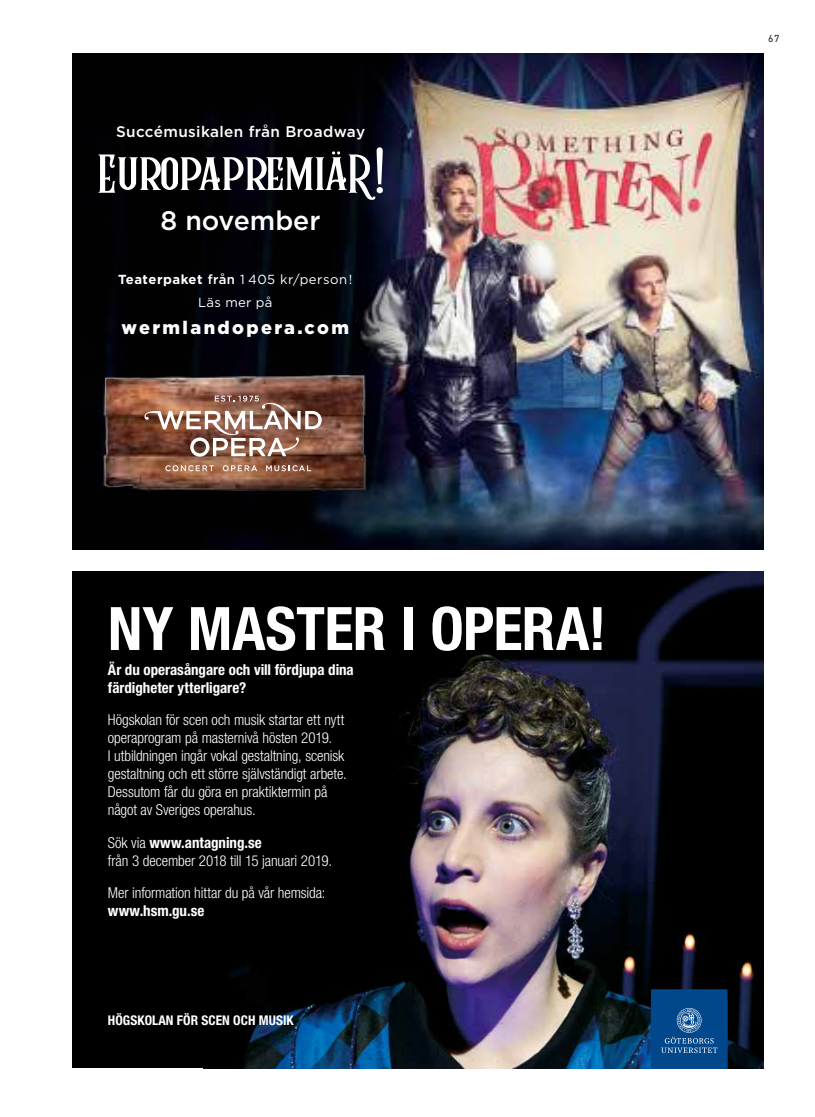
<style>
.page{position:relative;width:815px;height:1117px;background:#fff}
.page>*{position:absolute;margin:0;border:0;box-sizing:border-box;transform-origin:0 0}
.t1{font:700 condensed 60px "Helvetica Neue LT Pro";letter-spacing:-.005em;color:#fff}
.t2{font:51px "Rumble Brave";color:#fff}
.t3{font:500 26.75px "Gotham";color:#fff}
.t4{font:900 18.12px "Gotham";letter-spacing:.13em;color:#fff}
.t5{font:500 15.25px "Gotham";letter-spacing:.025em;color:#fff}
.t6{font:300 condensed 15px/18px "Helvetica Neue LT Pro";letter-spacing:-.005em;color:#fff}
.t7{font:700 condensed 15px/18px "Helvetica Neue LT Pro";color:#fff}
.t8{font:700 condensed 13.38px "Helvetica Neue LT Pro";letter-spacing:.005em;color:#fff}
.t9{font:13.12px/22.5px "Gotham";letter-spacing:.04em;color:#fff;text-align:center}
.t10{font:500 10px "DINOT";color:#3a3938}
.s1{font-size:61.12px}
.s2{font-weight:700}
.s3{font-weight:500}
</style>
<div class="page">
<img style="left:72px;top:53px;width:691px;height:496px">
<img style="left:85px;top:369px;width:298px;height:132px">
<svg style="left:144px;top:395px;width:178px;height:61px"></svg>
<svg style="left:223px;top:465px;width:34px;height:6px"></svg>
<svg style="left:165px;top:465px;width:49px;height:6px"></svg>
<svg style="left:266px;top:465px;width:45px;height:6px"></svg>
<div style="left:72px;top:571px;width:166px;height:496px;background:#000"></div>
<img style="left:231px;top:571px;width:532px;height:496px">
<svg style="left:651px;top:988px;width:103px;height:80px;background:#0d3f72"></svg>
<p class="t5" style="left:116px;top:121px;width:251px">Succémusikalen från Broadway</p>
<h2 class="t2" style="left:97px;top:142px;width:288px">EuropapremiäR<span class="s1">!</span></h2>
<h3 class="t3" style="left:161px;top:203px;width:161px">8 november</h3>
<p class="t9" style="left:118px;top:268px;width:236px"><span class="s2">Teaterpaket</span> <span class="s3">från</span> 1 405 kr/person!<br>Läs mer på</p>
<p class="t4" style="left:122px;top:315px;width:229px">wermlandopera.com</p>
<h1 class="t1" style="left:108px;top:592px;width:500px">NY MASTER I OPERA!</h1>
<p class="t7" style="left:108px;top:660px;width:247px">Är du operasångare och vill fördjupa dina färdigheter ytterligare?</p>
<p class="t6" style="left:108px;top:710px;width:240px">Högskolan för scen och musik startar ett nytt operaprogram på masternivå hösten 2019.<br>I utbildningen ingår vokal gestaltning, scenisk gestaltning och ett större självständigt arbete.<br>Dessutom får du göra en praktiktermin på något av Sveriges operahus.</p>
<p class="t6" style="left:108px;top:833px;width:226px">Sök via <span class="s2">www.antagning.se<br></span>från 3 december 2018 till 15 januari 2019.</p>
<p class="t6" style="left:108px;top:883px;width:219px">Mer information hittar du på vår hemsida:</p>
<p class="t7" style="left:108px;top:901px;width:98px">www.hsm.gu.se</p>
<p class="t8" style="left:108px;top:1011px;width:187px">HÖGSKOLAN FÖR SCEN OCH MUSIK</p>
<p class="t10" style="left:768px;top:32px;width:13px">67</p>
</div>
